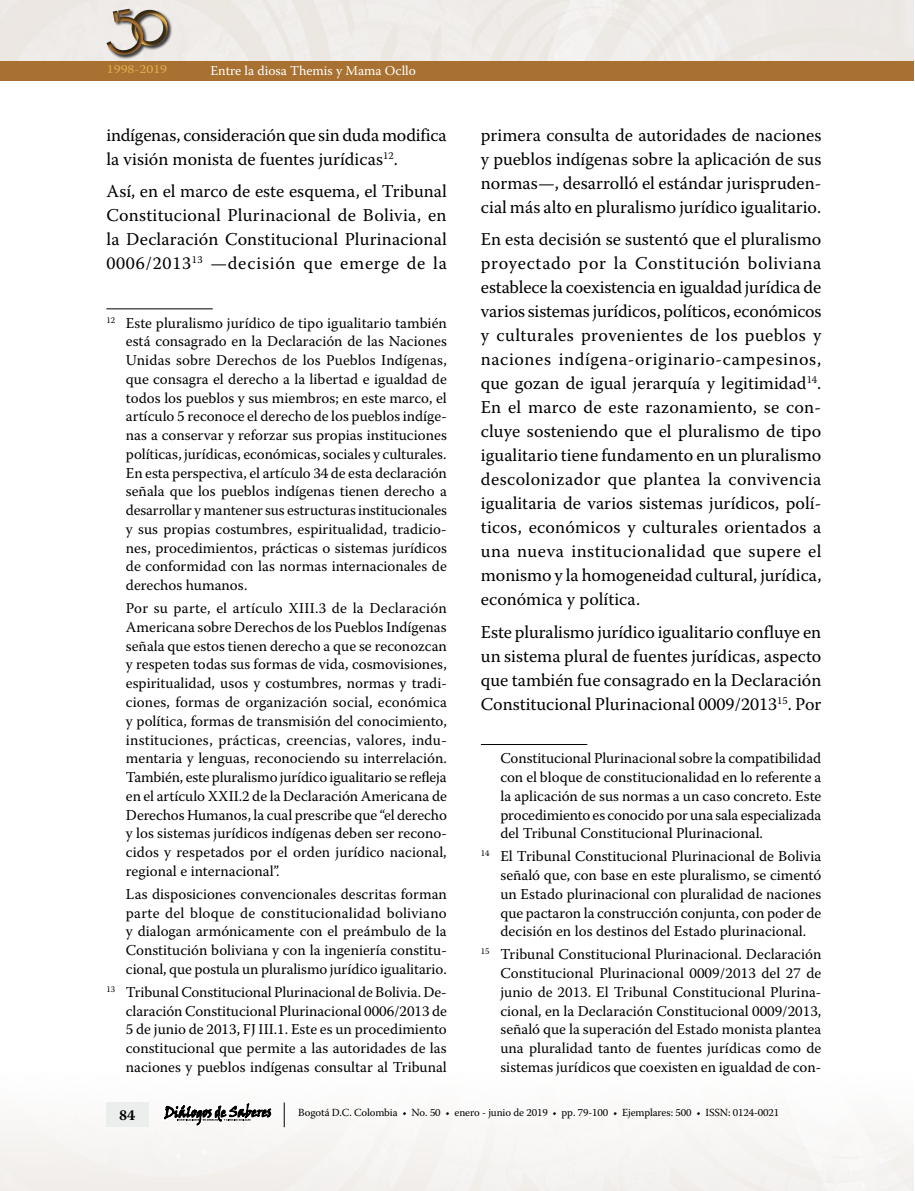
<style>
.page{position:relative;width:915px;height:1191px;background:#fff}
.page>*{position:absolute;margin:0;border:0;box-sizing:border-box;transform-origin:0 0}
.t1{font:18px/24px "Warnock Pro";color:#000;text-align:justify}
.t2{font:15px/18.8px "Warnock Pro";color:#000;text-align:justify}
.t3{font:700 15px "Warnock Pro";color:#000}
.t4{font:13.5px "Warnock Pro";color:#fff}
.t5{font:12.15px "Warnock Pro";color:#e2ae51;scale:1.13 1}
.t6{font:10.8px "Warnock Pro";letter-spacing:-.01em;color:#000}
</style>
<div class="page">
<div style="left:0;top:61px;width:913px;height:19px;background:#a87131"></div>
<div style="left:107px;top:9px;width:65px;height:50px;background:#000;opacity:.75"></div>
<div style="left:131px;top:8px;width:39px;height:39px;background:#000;opacity:.75"></div>
<div style="left:105px;top:6px;width:39px;height:49px;background:#000;opacity:.75"></div>
<div style="left:106px;top:1102px;width:43px;height:24px;background:#eceded"></div>
<svg style="left:163px;top:1102px;width:109px;height:25px"></svg>
<svg style="left:284px;top:1102px;width:1px;height:25px"></svg>
<hr style="left:106px;top:308px;width:107px;height:1px;background:#000">
<hr style="left:480px;top:744px;width:107px;height:1px;background:#000">
<p class="t5" style="left:107px;top:62px;width:55px">1998-2019</p>
<p class="t4" style="left:210px;top:62px;width:206px">Entre la diosa Themis y Mama Ocllo</p>
<p class="t1" style="left:106px;top:123px;width:342px">indígenas, consideración que sin duda modifica la visión monista de fuentes jurídicas<sup>12</sup>.</p>
<p class="t1" style="left:106px;top:179px;width:342px">Así, en el marco de este esquema, el Tribunal Constitucional Plurinacional de Bolivia, en la Declaración Constitucional Plurinacional 0006/2013<sup>13</sup> —decisión que emerge de la</p>
<p class="t2" style="left:126px;top:313px;width:322px;text-indent:-20px"><sup>12</sup> Este pluralismo jurídico de tipo igualitario también está consagrado en la Declaración de las Naciones Unidas sobre Derechos de los Pueblos Indígenas, que consagra el derecho a la libertad e igualdad de todos los pueblos y sus miembros; en este marco, el artículo 5 reconoce el derecho de los pueblos indíge&shy;nas a conservar y reforzar sus propias instituciones políticas, jurídicas, económicas, sociales y culturales.<br>En esta perspectiva, el artículo 34 de esta declaración señala que los pueblos indígenas tienen derecho a desarrollar y mantener sus estructuras institucionales y sus propias costumbres, espiritualidad, tradicio&shy;nes, procedimientos, prácticas o sistemas jurídicos de conformidad con las normas internacionales de derechos humanos.</p>
<p class="t2" style="left:126px;top:598px;width:322px">Por su parte, el artículo XIII.3 de la Declaración Americana sobre Derechos de los Pueblos Indígenas señala que estos tienen derecho a que se reconozcan y respeten todas sus formas de vida, cosmovisiones, espiritualidad, usos y costumbres, normas y tradi&shy;ciones, formas de organización social, económica y política, formas de transmisión del conocimiento, instituciones, prácticas, creencias, valores, indu&shy;mentaria y lenguas, reconociendo su interrelación.<br>También, este pluralismo jurídico igualitario se refleja en el artículo XXII.2 de la Declaración Americana de Derechos Humanos, la cual prescribe que “el derecho y los sistemas jurídicos indígenas deben ser recono&shy;cidos y respetados por el orden jurídico nacional, regional e internacional”.</p>
<p class="t2" style="left:126px;top:884px;width:322px">Las disposiciones convencionales descritas forman parte del bloque de constitucionalidad boliviano y dialogan armónicamente con el preámbulo de la Constitución boliviana y con la ingeniería constitu&shy;cional, que postula un pluralismo jurídico igualitario.</p>
<p class="t2" style="left:126px;top:982px;width:322px;text-indent:-20px"><sup>13</sup> Tribunal Constitucional Plurinacional de Bolivia. De&shy;claración Constitucional Plurinacional 0006/2013 de 5 de junio de 2013, FJ III.1. Este es un procedimiento constitucional que permite a las autoridades de las naciones y pueblos indígenas consultar al Tribunal</p>
<p class="t1" style="left:480px;top:123px;width:342px">primera consulta de autoridades de naciones y pueblos indígenas sobre la aplicación de sus normas—, desarrolló el estándar jurispruden&shy;cial más alto en pluralismo jurídico igualitario.</p>
<p class="t1" style="left:480px;top:227px;width:342px">En esta decisión se sustentó que el pluralismo proyectado por la Constitución boliviana establece la coexistencia en igualdad jurídica de varios sistemas jurídicos, políticos, económicos y culturales provenientes de los pueblos y naciones indígena-originario-campesinos, que gozan de igual jerarquía y legitimidad<sup>14</sup>.<br>En el marco de este razonamiento, se con&shy;cluye sosteniendo que el pluralismo de tipo igualitario tiene fundamento en un pluralismo descolonizador que plantea la convivencia igualitaria de varios sistemas jurídicos, polí&shy;ticos, económicos y culturales orientados a una nueva institucionalidad que supere el monismo y la homogeneidad cultural, jurídica, económica y política.</p>
<p class="t1" style="left:480px;top:620px;width:342px">Este pluralismo jurídico igualitario confluye en un sistema plural de fuentes jurídicas, aspecto que también fue consagrado en la Declaración Constitucional Plurinacional 0009/2013<sup>15</sup>. Por</p>
<p class="t2" style="left:500px;top:748px;width:322px">Constitucional Plurinacional sobre la compatibilidad con el bloque de constitucionalidad en lo referente a la aplicación de sus normas a un caso concreto. Este procedimiento es conocido por una sala especializada del Tribunal Constitucional Plurinacional.</p>
<p class="t2" style="left:500px;top:846px;width:322px;text-indent:-20px"><sup>14</sup> El Tribunal Constitucional Plurinacional de Bolivia señaló que, con base en este pluralismo, se cimentó un Estado plurinacional con pluralidad de naciones que pactaron la construcción conjunta, con poder de decisión en los destinos del Estado plurinacional.</p>
<p class="t2" style="left:500px;top:944px;width:322px;text-indent:-20px"><sup>15</sup> Tribunal Constitucional Plurinacional. Declaración Constitucional Plurinacional 0009/2013 del 27 de junio de 2013. El Tribunal Constitucional Plurina&shy;cional, en la Declaración Constitucional 0009/2013, señaló que la superación del Estado monista plantea una pluralidad tanto de fuentes jurídicas como de sistemas jurídicos que coexisten en igualdad de con-</p>
<p class="t3" style="left:119px;top:1106px;width:18px">84</p>
<p class="t6" style="left:298px;top:1106px;width:482px">Bogotá D.C. Colombia • No. 50 • enero - junio de 2019 • pp. 79-100 • Ejemplares: 500 • ISSN: 0124-0021</p>
</div>
